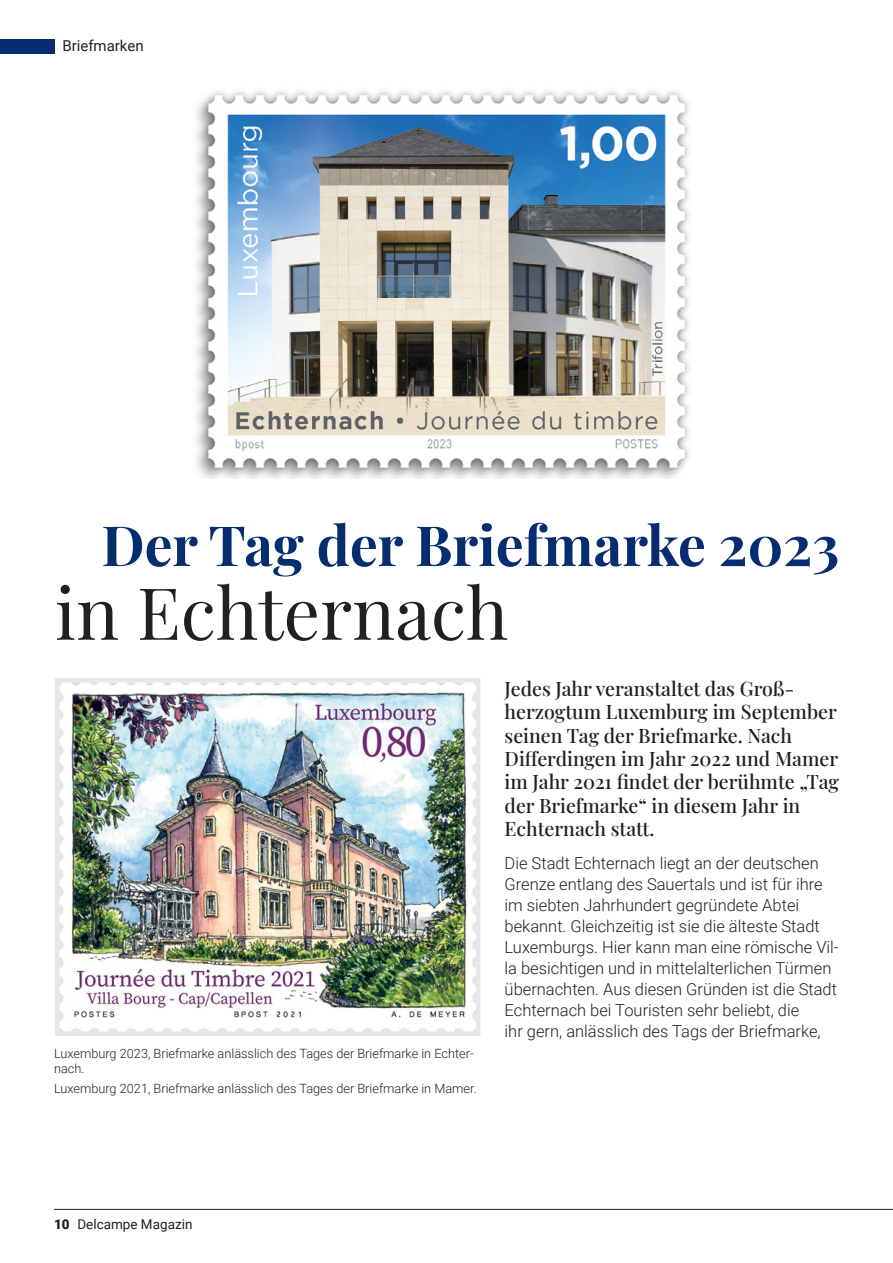
<style>
.page{position:relative;width:893px;height:1263px;background:#fff}
.page>*{position:absolute;margin:0;border:0;box-sizing:border-box;transform-origin:0 0}
.t1{font:72px "Playfair Display";color:#231f20}
.t2{font:700 55.5px "Playfair Display";color:#052d6f}
.t3{font:500 19.5px/23.4px "Playfair Display";color:#231f20}
.Texte{font:300 16.5px/21px "Roboto";color:#231f20}
.t4{font:15px "Roboto";color:#231f20}
.t5{font:13.5px "Roboto";color:#231f20}
.t6{font:300 12.75px/15.3px "Roboto";color:#231f20}
.s1{font-weight:900}
</style>
<div class="page">
<hr style="left:54px;top:1209px;width:839px;height:1px;background:#231f20">
<div style="left:0;top:40px;width:55px;height:14px;background:#052d6f"></div>
<img style="left:60px;top:683px;width:415px;height:348px">
<div style="left:55px;top:678px;width:425px;height:358px;border:4px solid #e6e7e9"></div>
<img style="left:196px;top:91px;width:493px;height:387px">
<p class="t4" style="left:62px;top:35px;width:83px">Briefmarken</p>
<p class="t2" style="left:101px;top:502px;width:739px">Der Tag der Briefmarke 2023</p>
<p class="t1" style="left:55px;top:557px;width:455px">in Echternach</p>
<p class="t3" style="left:505px;top:675px;width:336px">Jedes Jahr veranstaltet das Groß&shy;herzogtum Luxemburg im September seinen Tag der Briefmarke. Nach<br>Differdingen im Jahr 2022 und Mamer im Jahr 2021 findet der berühmte „Tag der Briefmarke“ in diesem Jahr in<br>Echternach statt.</p>
<p class="Texte" style="left:505px;top:852px;width:336px">Die Stadt Echternach liegt an der deutschen Grenze entlang des Sauertals und ist für ihre im siebten Jahrhundert gegründete Abtei bekannt. Gleichzeitig ist sie die älteste Stadt Luxemburgs. Hier kann man eine römische Vil&shy;la besichtigen und in mittelalterlichen Türmen übernachten. Aus diesen Gründen ist die Stadt Echternach bei Touristen sehr beliebt, die<br>ihr gern, anlässlich des Tags der Briefmarke,</p>
<p class="t6" style="left:54px;top:1045px;width:421px">Luxemburg 2023, Briefmarke anlässlich des Tages der Briefmarke in Echter&shy;nach.</p>
<p class="t6" style="left:54px;top:1080px;width:424px">Luxemburg 2021, Briefmarke anlässlich des Tages der Briefmarke in Mamer.</p>
<p class="t5" style="left:54px;top:1215px;width:140px"><span class="s1">10</span> Delcampe Magazin</p>
</div>
